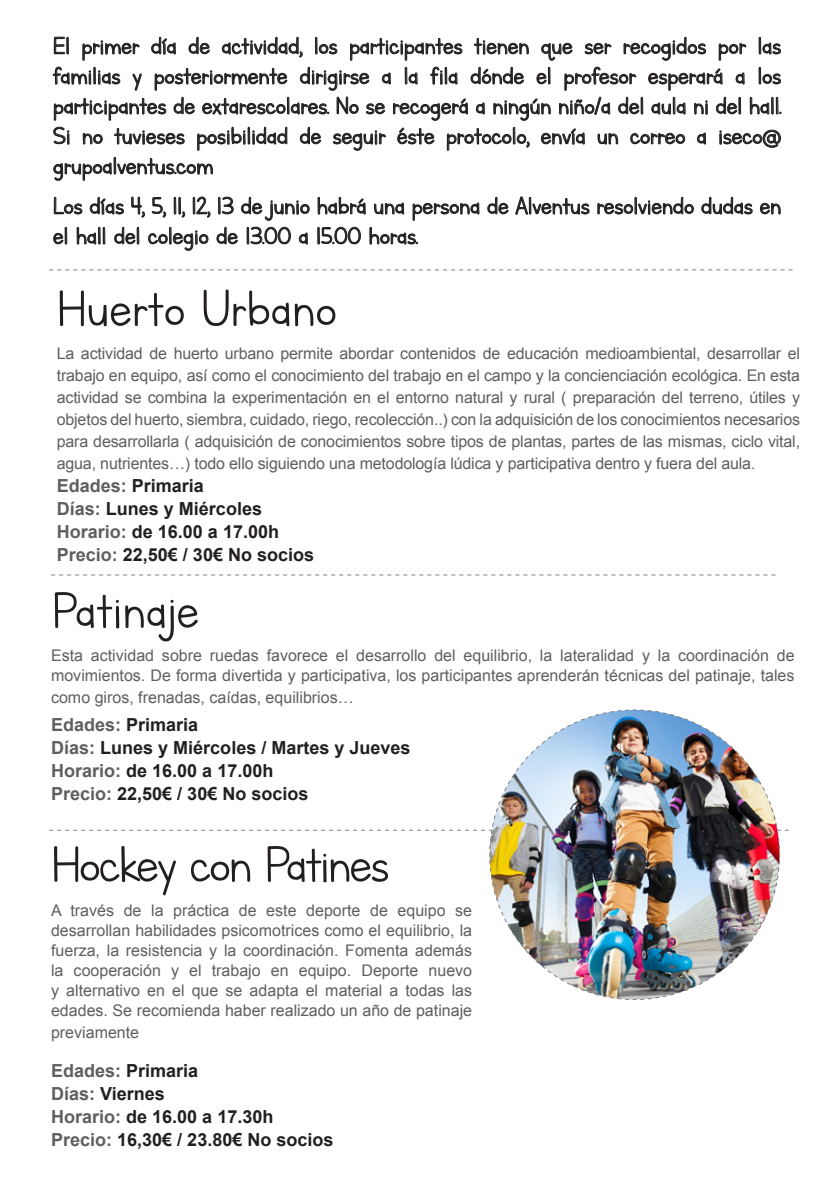
<style>
.page{position:relative;width:840px;height:1191px;background:#fff}
.page>*{position:absolute;margin:0;border:0;box-sizing:border-box;transform-origin:0 0}
.t1{font:60px "Lettersfor Learners";letter-spacing:-.01em;color:#231f20}
.t2{font:60px "Lettersfor Learners";letter-spacing:-.04em;color:#231f20}
.t3{font:28px/30px "Lettersfor Learners";letter-spacing:-.01em;color:#231f20;text-align:justify}
.t4{font:700 18px/22.8px "Arial";color:#231f20}
.t5{font:16px/20px "Arial";color:#5f5f62;text-align:justify}
.s1{color:#5f5f62}
</style>
<div class="page">
<svg style="left:49px;top:36px;width:743px;height:235px"></svg>
<svg style="left:51px;top:574px;width:724px;height:1px"></svg>
<img style="left:489px;top:709px;width:291px;height:291px">
<p class="t3" style="left:53px;top:30px;width:729px">El primer día de actividad, los participantes tienen que ser recogidos por las familias y posteriormente dirigirse a la fila dónde el profesor esperará a los participantes de extarescolares. No se recogerá a ningún niño/a del aula ni del hall.<br>Si no tuvieses posibilidad de seguir éste protocolo, envía un correo a iseco@ grupoalventus.com</p>
<h2 class="t3" style="left:53px;top:190px;width:729px">Los días 4, 5, 11, 12, 13 de junio habrá una persona de Alventus resolviendo dudas en el hall del colegio de 13.00 a 15.00 horas.</h2>
<h1 class="t1" style="left:57px;top:276px;width:282px">Huerto Urbano</h1>
<p class="t5" style="left:57px;top:342px;width:744px;line-height:22px">La actividad de huerto urbano permite abordar contenidos de educación medioambiental, desarrollar el trabajo en equipo, así como el conocimiento del trabajo en el campo y la concienciación ecológica. En esta actividad se combina la experimentación en el entorno natural y rural ( preparación del terreno, útiles y objetos del huerto, siembra, cuidado, riego, recolección..) con la adquisición de los conocimientos necesarios para desarrollarla ( adquisición de conocimientos sobre tipos de plantas, partes de las mismas, ciclo vital, agua, nutrientes…) todo ello siguiendo una metodología lúdica y participativa dentro y fuera del aula.</p>
<p class="t4" style="left:57px;top:474px;width:259px"><span class="s1">Edades:</span> Primaria<br><span class="s1">Días:</span> Lunes y Miércoles<br><span class="s1">Horario:</span> de 16.00 a 17.00h<br><span class="s1">Precio:</span> 22,50€ / 30€ No socios</p>
<h1 class="t1" style="left:52px;top:578px;width:149px">Patinaje</h1>
<p class="t5" style="left:51px;top:645px;width:744px">Esta actividad sobre ruedas favorece el desarrollo del equilibrio, la lateralidad y la coordinación de movimientos. De forma divertida y participativa, los participantes aprenderán técnicas del patinaje, tales</p>
<p class="t5" style="left:51px;top:687px;width:304px">como giros, frenadas, caídas, equilibrios…</p>
<p class="t4" style="left:51px;top:713px;width:361px"><span class="s1">Edades:</span> Primaria<br><span class="s1">Días:</span> Lunes y Miércoles / Martes y Jueves<br><span class="s1">Horario:</span> de 16.00 a 17.00h<br><span class="s1">Precio:</span> 22,50€ / 30€ No socios</p>
<h1 class="t2" style="left:51px;top:832px;width:340px">Hockey con Patines</h1>
<p class="t5" style="left:51px;top:900px;width:422px">A través de la práctica de este deporte de equipo se desarrollan habilidades psicomotrices como el equilibrio, la fuerza, la resistencia y la coordinación. Fomenta además la cooperación y el trabajo en equipo. Deporte nuevo y alternativo en el que se adapta el material a todas las edades. Se recomienda haber realizado un año de patinaje</p>
<p class="t5" style="left:51px;top:1022px;width:90px">previamente</p>
<p class="t4" style="left:51px;top:1059px;width:284px"><span class="s1">Edades:</span> Primaria<br><span class="s1">Días:</span> Viernes<br><span class="s1">Horario:</span> de 16.00 a 17.30h<br><span class="s1">Precio:</span> 16,30€ / 23.80€ No socios</p>
</div>
